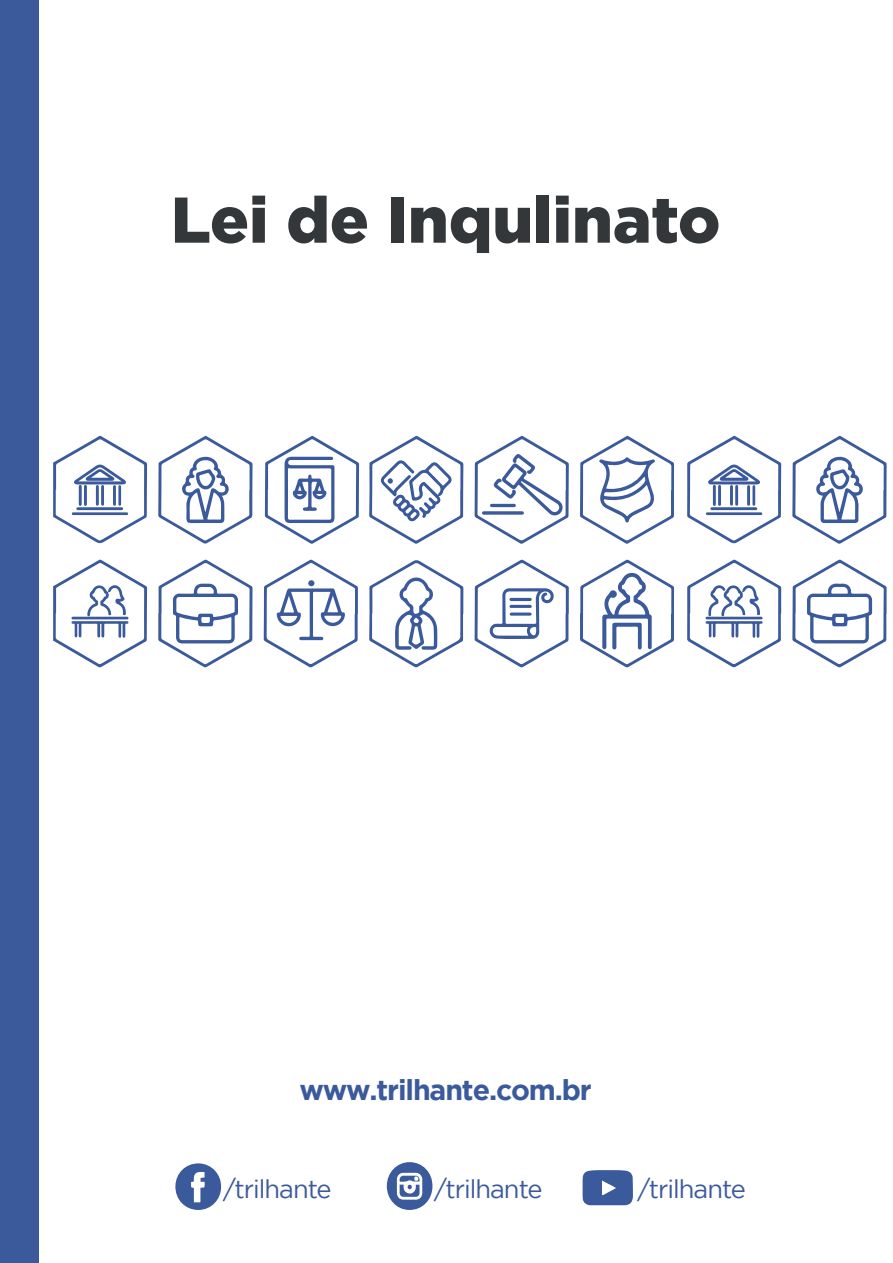
<style>
.page{position:relative;width:893px;height:1263px;background:#fff}
.page>*{position:absolute;margin:0;border:0;box-sizing:border-box;transform-origin:0 0}
.Fim_Ebook{font:900 64.5px "Gotham";color:#33373a}
.t1{font:700 28.5px "Gotham";letter-spacing:-.04em;color:#3b5a9b}
.Parágrafo_Texto{font:25.5px "Gotham";letter-spacing:-.04em;color:#3b5a9b}
</style>
<div class="page">
<div style="left:0;top:0;width:39px;height:1263px;background:#3b5a9b"></div>
<svg style="left:475px;top:436px;width:94px;height:108px"></svg>
<svg style="left:53px;top:559px;width:94px;height:109px"></svg>
<svg style="left:369px;top:436px;width:94px;height:108px"></svg>
<svg style="left:158px;top:559px;width:94px;height:108px"></svg>
<svg style="left:792px;top:559px;width:95px;height:108px"></svg>
<svg style="left:580px;top:559px;width:94px;height:108px"></svg>
<svg style="left:264px;top:559px;width:94px;height:109px"></svg>
<div style="left:308px;top:580px;width:7px;height:6px;background:#3b5a9b;border-radius:50%"></div>
<svg style="left:369px;top:560px;width:94px;height:107px"></svg>
<svg style="left:687px;top:559px;width:94px;height:108px"></svg>
<svg style="left:580px;top:436px;width:94px;height:108px"></svg>
<svg style="left:158px;top:436px;width:94px;height:108px"></svg>
<svg style="left:792px;top:436px;width:95px;height:108px"></svg>
<svg style="left:53px;top:436px;width:94px;height:108px"></svg>
<svg style="left:265px;top:436px;width:94px;height:108px"></svg>
<svg style="left:687px;top:436px;width:94px;height:108px"></svg>
<svg style="left:475px;top:559px;width:94px;height:109px"></svg>
<svg style="left:175px;top:1163px;width:46px;height:47px"></svg>
<svg style="left:387px;top:1162px;width:46px;height:48px"></svg>
<svg style="left:582px;top:1170px;width:51px;height:35px;background:#516ca6"></svg>
<p class="Fim_Ebook" style="left:171px;top:183px;width:551px">Lei de Inqulinato</p>
<p class="t1" style="left:299px;top:1073px;width:294px">www.trilhante.com.br</p>
<p class="Parágrafo_Texto" style="left:223px;top:1174px;width:110px">/trilhante</p>
<p class="Parágrafo_Texto" style="left:434px;top:1174px;width:110px">/trilhante</p>
<p class="Parágrafo_Texto" style="left:638px;top:1174px;width:110px">/trilhante</p>
</div>
